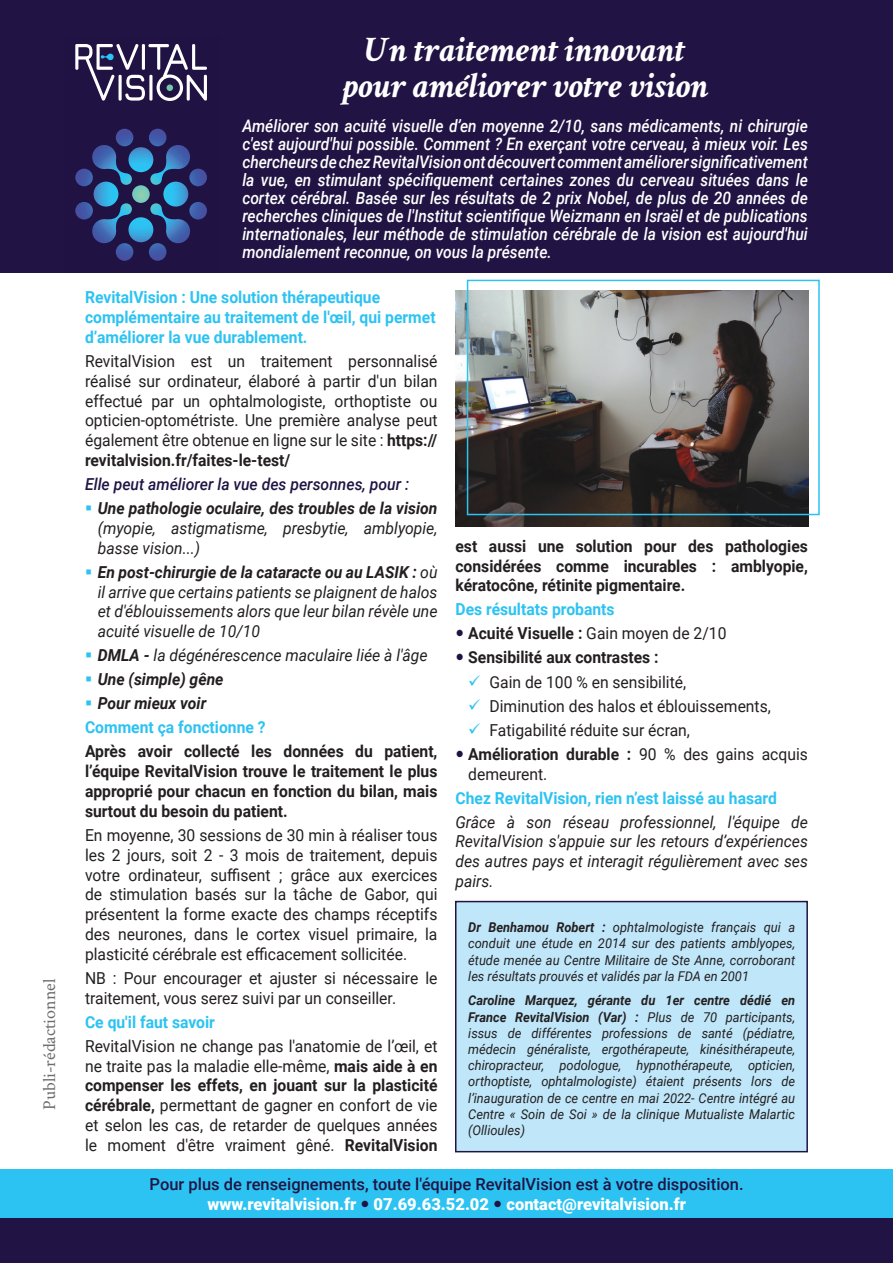
<style>
.page{position:relative;width:893px;height:1263px;background:#fff}
.page>*{position:absolute;margin:0;border:0;box-sizing:border-box;transform-origin:0 0}
.t1{font:italic 700 36px/36px "Crimson Text";color:#fff;text-align:center}
.t2{font:18px "Crimson Text";color:#6c6d70}
.t3{font:italic 500 17.25px/18px "Roboto";color:#fff;text-align:justify;scale:.9 1}
.t4{font:16.5px/19.8px "Roboto";color:#231f20;text-align:justify;scale:.95 1}
.t5{font:italic 16.5px/19.8px "Roboto";color:#231f20;text-align:justify;scale:.95 1}
.t6{font:700 16.5px/19.8px "Roboto";color:#231f20;text-align:justify;scale:.95 1}
.t7{font:700 16.5px/19.8px "Roboto";color:#2cc3f2;scale:.95 1}
.t8{font:500 16.5px "Roboto";color:#211444}
.t9{font:900 16.5px "Roboto";color:#fff}
.t10{font:italic 500 16.5px "Roboto";color:#211444;scale:.95 1}
.t11{font:italic 700 16.5px "Roboto";color:#231f20;scale:.95 1}
.t12{font:italic 13.5px/16.2px "Roboto";color:#231f20;text-align:justify;scale:.95 1}
.s1{font-weight:700}
.s2{color:#2cc3f2}
.s3{font-style:italic;color:#231f20}
.s4{font-weight:400}
</style>
<div class="page">
<div style="left:455px;top:900px;width:353px;height:253px;background:#bfe6f9"></div>
<div style="left:0;top:0;width:893px;height:272px;background:#211444"></div>
<div style="left:0;top:1169px;width:893px;height:49px;background:#2cc3f2"></div>
<div style="left:0;top:1218px;width:893px;height:45px;background:#211444"></div>
<img style="left:455px;top:291px;width:353px;height:235px">
<svg style="left:75px;top:44px;width:132px;height:57px"></svg>
<svg style="left:75px;top:129px;width:132px;height:132px"></svg>
<img style="left:466px;top:279px;width:354px;height:237px">
<p class="t2" style="left:37px;top:1110px;width:132px;rotate:-90deg">Publi-rédactionnel</p>
<h1 class="t1" style="left:342px;top:31px;width:368px">Un traitement innovant pour améliorer votre vision</h1>
<p class="t3" style="left:242px;top:117px;width:630px">Améliorer son acuité visuelle d’en moyenne 2/10, sans médicaments, ni chirurgie c'est aujourd'hui possible. Comment ? En exerçant votre cerveau, à mieux voir. Les chercheurs de chez RevitalVision ont découvert comment améliorer significativement la vue, en stimulant spécifiquement certaines zones du cerveau situées dans le cortex cérébral. Basée sur les résultats de 2 prix Nobel, de plus de 20 années de recherches cliniques de l'Institut scientifique Weizmann en Israël et de publications internationales, leur méthode de stimulation cérébrale de la vision est aujourd'hui mondialement reconnue, on vous la présente.</p>
<p class="t7" style="left:85px;top:287px;width:371px">RevitalVision : Une solution thérapeutique complémentaire au traitement de l'œil, qui permet d’améliorer la vue durablement.</p>
<p class="t4" style="left:85px;top:351px;width:373px">RevitalVision est un traitement personnalisé réalisé sur ordinateur, élaboré à partir d'un bilan effectué par un ophtalmologiste, orthoptiste ou opticien-optométriste. Une première analyse peut également être obtenue en ligne sur le site : <span class="s1">https:// revitalvision.fr/faites-le-test/</span></p>
<p class="t10" style="left:85px;top:473px;width:343px">Elle peut améliorer la vue des personnes, pour :</p>
<p class="t5" style="left:98px;top:498px;width:359px;text-indent:-13px"><span class="s2">▪</span> <span class="s1">Une pathologie oculaire, des troubles de la vision </span>(myopie, astigmatisme, presbytie, amblyopie, basse vision...)</p>
<p class="t5" style="left:98px;top:561px;width:359px;text-indent:-13px"><span class="s2">▪</span> <span class="s1">En post-chirurgie de la cataracte ou au LASIK :</span> où il arrive que certains patients se plaignent de halos et d'éblouissements alors que leur bilan révèle une acuité visuelle de 10/10</p>
<p class="t5" style="left:85px;top:645px;width:362px"><span class="s2">▪</span> <span class="s1">DMLA -</span> la dégénérescence maculaire liée à l'âge</p>
<p class="t11" style="left:85px;top:668px;width:147px"><span class="s2">▪</span> Une (simple) gêne</p>
<p class="t7" style="left:85px;top:691px;width:192px;line-height:24px">▪ <span class="s3">Pour mieux voir<br></span>Comment ça fonctionne ?</p>
<p class="t6" style="left:85px;top:741px;width:372px">Après avoir collecté les données du patient, l’équipe RevitalVision trouve le traitement le plus approprié pour chacun en fonction du bilan, mais surtout du besoin du patient.</p>
<p class="t4" style="left:85px;top:824px;width:373px">En moyenne, 30 sessions de 30 min à réaliser tous les 2 jours, soit 2 - 3 mois de traitement, depuis votre ordinateur, suffisent ; grâce aux exercices de stimulation basés sur la tâche de Gabor, qui présentent la forme exacte des champs réceptifs des neurones, dans le cortex visuel primaire, la plasticité cérébrale est efficacement sollicitée.</p>
<p class="t4" style="left:85px;top:967px;width:372px">NB : Pour encourager et ajuster si nécessaire le traitement, vous serez suivi par un conseiller.</p>
<p class="t7" style="left:85px;top:1011px;width:138px">Ce qu'il faut savoir</p>
<p class="t4" style="left:85px;top:1035px;width:373px">RevitalVision ne change pas l'anatomie de l’œil, et ne traite pas la maladie elle-même, <span class="s1">mais aide à en compenser les effets, en jouant sur la plasticité cérébrale,</span> permettant de gagner en confort de vie et selon les cas, de retarder de quelques années le moment d'être vraiment gêné. <span class="s1">RevitalVision</span></p>
<p class="t6" style="left:455px;top:535px;width:372px">est aussi une solution pour des pathologies considérées comme incurables : amblyopie, kératocône, rétinite pigmentaire.</p>
<p class="t6" style="left:468px;top:597px;width:273px;line-height:24px;text-align:left;text-indent:-13px"><span class="s2">Des résultats probants<br></span>Acuité Visuelle : <span class="s4">Gain moyen de 2/10<br></span>Sensibilité aux contrastes :</p>
<p class="t4" style="left:468px;top:671px;width:231px"><span class="s2">✓</span> Gain de 100 % en sensibilité,</p>
<p class="t4" style="left:468px;top:695px;width:320px"><span class="s2">✓</span> Diminution des halos et éblouissements,</p>
<p class="t4" style="left:468px;top:717px;width:359px;line-height:24px"><span class="s2">✓</span> Fatigabilité réduite sur écran,<br><span class="s1">Amélioration durable :</span> 90 % des gains acquis</p>
<p class="t4" style="left:468px;top:763px;width:85px">demeurent.</p>
<p class="t7" style="left:455px;top:787px;width:340px">Chez RevitalVision, rien n’est laissé au hasard</p>
<p class="t5" style="left:455px;top:811px;width:373px">Grâce à son réseau professionnel, l'équipe de RevitalVision s'appuie sur les retours d’expériences des autres pays et interagit régulièrement avec ses pairs.</p>
<p class="t12" style="left:468px;top:919px;width:346px"><span class="s1">Dr Benhamou Robert :</span> ophtalmologiste français qui a conduit une étude en 2014 sur des patients amblyopes, étude menée au Centre Militaire de Ste Anne, corroborant les résultats prouvés et validés par la FDA en 2001</p>
<p class="t12" style="left:468px;top:992px;width:346px"><span class="s1">Caroline Marquez, gérante du 1er centre dédié en France RevitalVision (Var) :</span> Plus de 70 participants, issus de différentes professions de santé (pédiatre, médecin généraliste, ergothérapeute, kinésithérapeute, chiropracteur, podologue, hypnothérapeute, opticien, orthoptiste, ophtalmologiste) étaient présents lors de l’inauguration de ce centre en mai 2022- Centre intégré au Centre « Soin de Soi » de la clinique Mutualiste Malartic (Ollioules)</p>
<p class="t8" style="left:150px;top:1173px;width:596px">Pour plus de renseignements, toute l'équipe RevitalVision est à votre disposition.</p>
<p class="t9" style="left:207px;top:1192px;width:480px">www.revitalvision.fr 07.69.63.52.02 contact@revitalvision.fr</p>
</div>
